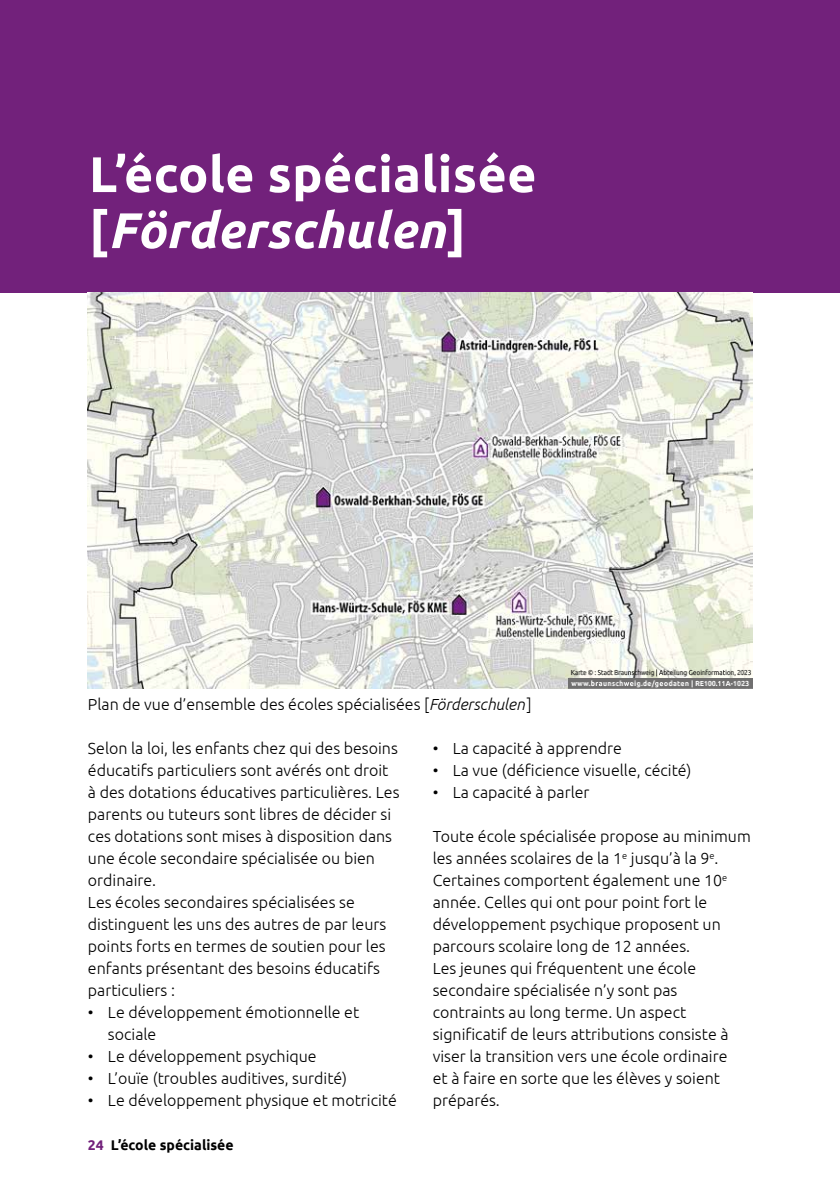
<style>
.page{position:relative;width:840px;height:1191px;background:#fff}
.page>*{position:absolute;margin:0;border:0;box-sizing:border-box;transform-origin:0 0}
.Copytext{font:700 50px/56px "Ubuntu";letter-spacing:.01em;color:#fff}
.Copytext-2{font:300 16px/22px "Ubuntu";color:#000}
.t1{font:700 14px "Ubuntu";color:#000}
.s1{font-style:italic}
.s2{color:#72217b}
</style>
<div class="page">
<div style="left:0;top:0;width:839px;height:292px;background:#72217b"></div>
<img style="left:88px;top:293px;width:663px;height:395px">
<img style="left:568px;top:669px;width:183px;height:19px">
<p class="Copytext" style="left:89px;top:145px;width:448px">L’école spécialisée [<span class="s1">Förderschulen</span>]</p>
<p class="Copytext-2" style="left:88px;top:693px;width:445px">Plan de vue d’ensemble des écoles spécialisées [<span class="s1">Förderschulen</span>]</p>
<p class="Copytext-2" style="left:88px;top:737px;width:313px">Selon la loi, les enfants chez qui des besoins éducatifs particuliers sont avérés ont droit à des dotations éducatives particulières. Les parents ou tuteurs sont libres de décider si ces dotations sont mises à disposition dans une école secondaire spécialisée ou bien ordinaire.<br>Les écoles secondaires spécialisées se distinguent les uns des autres de par leurs points forts en termes de soutien pour les enfants présentant des besoins éducatifs particuliers :</p>
<p class="Copytext-2" style="left:108px;top:1001px;width:253px;text-indent:-20px">• Le développement émotionnelle et sociale</p>
<p class="Copytext-2" style="left:88px;top:1045px;width:230px">• Le développement psychique</p>
<p class="Copytext-2" style="left:88px;top:1067px;width:260px">• L’ouïe (troubles auditives, surdité)</p>
<p class="Copytext-2" style="left:88px;top:1089px;width:310px">• Le développement physique et motricité</p>
<p class="t1" style="left:88px;top:1137px;width:147px"><span class="s2">24</span> L’école spécialisée</p>
<p class="Copytext-2" style="left:432px;top:737px;width:191px">• La capacité à apprendre</p>
<p class="Copytext-2" style="left:432px;top:759px;width:260px">• La vue (déficience visuelle, cécité)</p>
<p class="Copytext-2" style="left:432px;top:781px;width:158px">• La capacité à parler</p>
<p class="Copytext-2" style="left:432px;top:825px;width:319px">Toute école spécialisée propose au minimum les années scolaires de la 1<sup>e</sup> jusqu’à la 9<sup>e</sup>.<br>Certaines comportent également une 10<sup>e </sup>année. Celles qui ont pour point fort le développement psychique proposent un parcours scolaire long de 12 années.<br>Les jeunes qui fréquentent une école secondaire spécialisée n’y sont pas contraints au long terme. Un aspect significatif de leurs attributions consiste à viser la transition vers une école ordinaire<br>et à faire en sorte que les élèves y soient préparés.</p>
</div>
